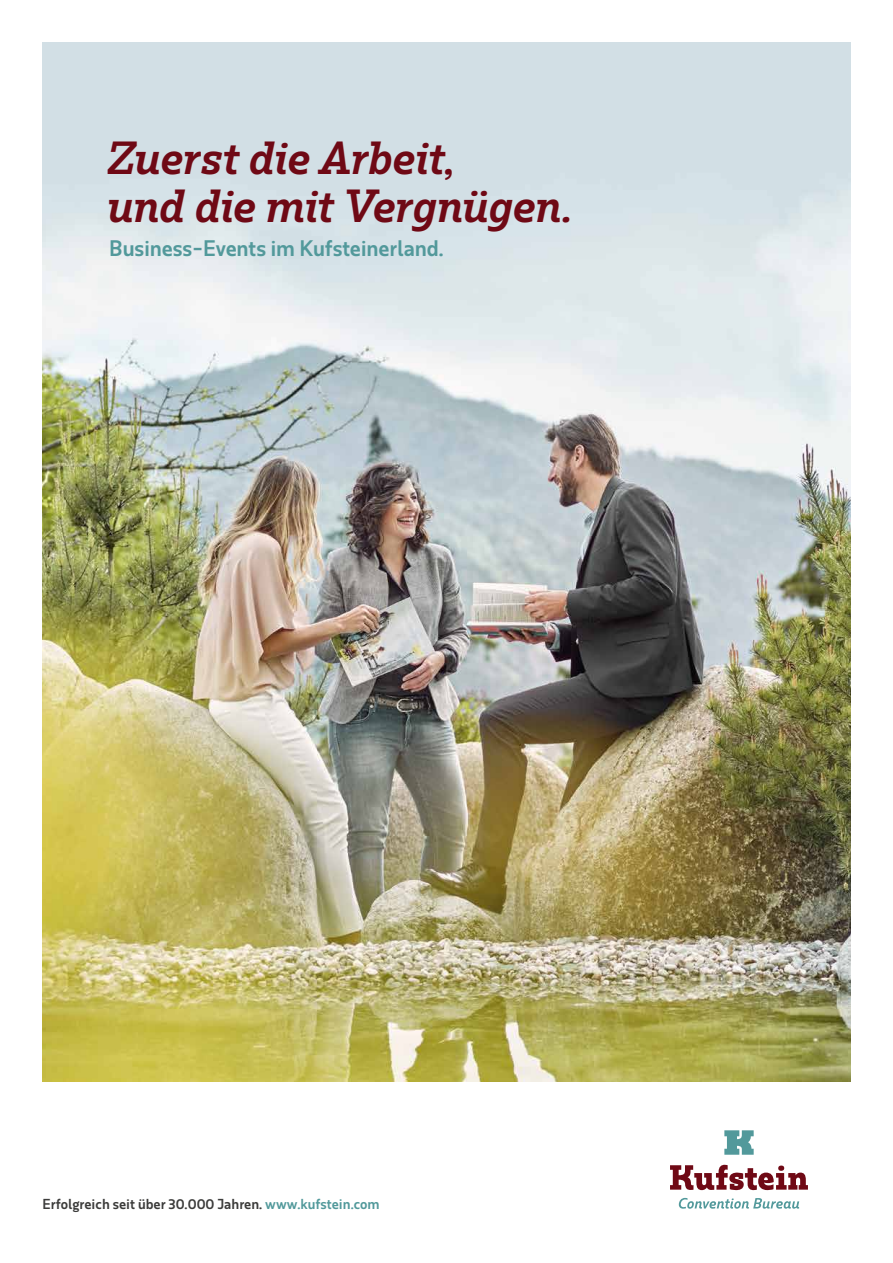
<style>
.page{position:relative;width:893px;height:1263px;background:#fff}
.page>*{position:absolute;margin:0;border:0;box-sizing:border-box;transform-origin:0 0}
.t1{font:italic 600 43.35px/48px "Rum Serif";letter-spacing:-.01em;color:#6f0915}
.t2{font:600 21px "Rum Sans";letter-spacing:-.005em;color:#52999b}
.t3{font:600 13.5px "Rum Sans";color:#3c3c3b}
.s1{color:#52999b}
</style>
<div class="page">
<img style="left:43px;top:43px;width:807px;height:1039px">
<svg style="left:679px;top:1198px;width:120px;height:11px"></svg>
<svg style="left:670px;top:1165px;width:138px;height:25px"></svg>
<svg style="left:724px;top:1130px;width:30px;height:25px"></svg>
<h1 class="t1" style="left:107px;top:134px;width:467px">Zuerst die Arbeit,<br>und die mit Vergnügen.</h1>
<h2 class="t2" style="left:109px;top:236px;width:336px">Business-Events im Kufsteinerland.</h2>
<p class="t3" style="left:43px;top:1195px;width:339px">Erfolgreich seit über 30.000 Jahren. <span class="s1">www.kufstein.com</span></p>
</div>
